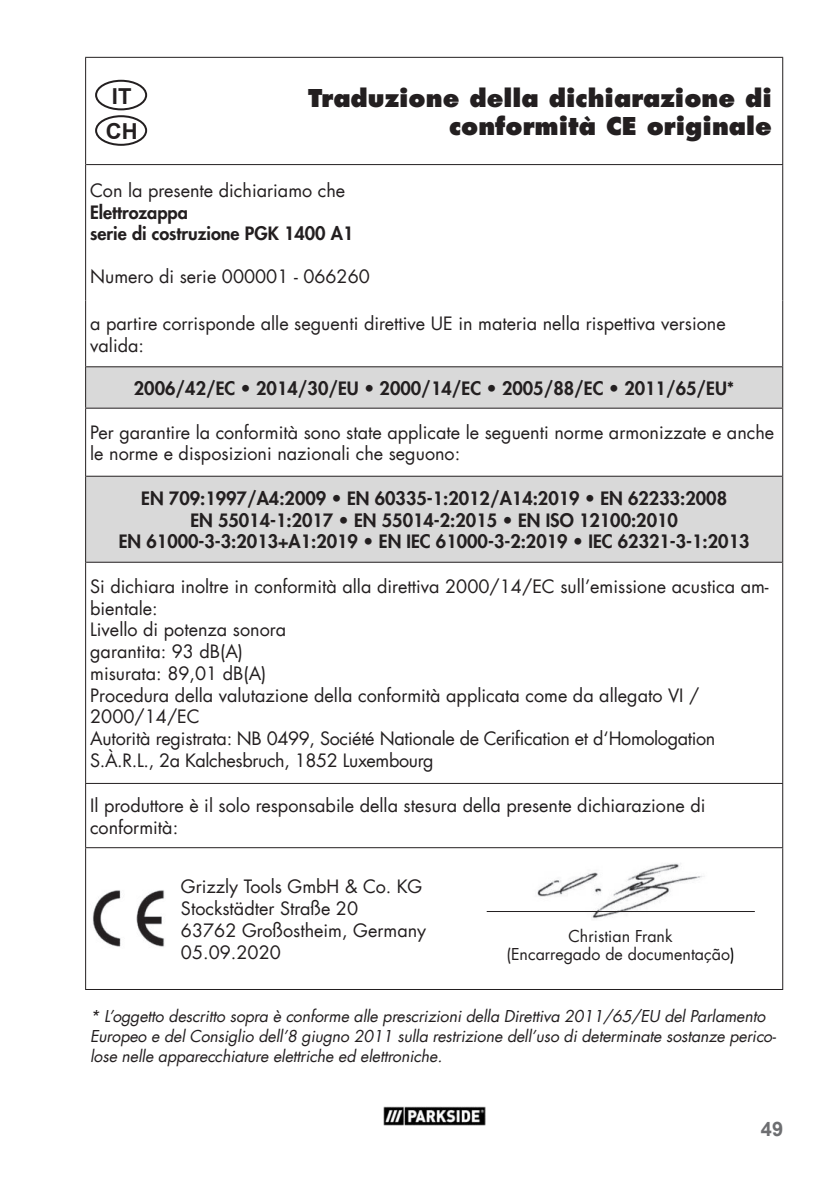
<style>
.page{position:relative;width:840px;height:1191px;background:#fff}
.page>*{position:absolute;margin:0;border:0;box-sizing:border-box;transform-origin:0 0}
.t1{font:800 24px/28px "Futura Com";color:#231f20;text-align:right}
.t2{font:700 22px/35.4px "Arial";color:#231f20}
.t3{font:700 20px "Arial";color:#6d6e71}
.t4{font:18px/21.8px "Futura Com";color:#231f20}
.t5{font:800 18px/21.6px "Futura Com";color:#231f20}
.t6{font:italic 16px/20px "Futura Com";letter-spacing:-.01em;color:#231f20}
.t7{font:16px/18px "Futura Com";color:#231f20;text-align:center}
.s1{color:#000}
</style>
<div class="page">
<img style="left:383px;top:1106px;width:102px;height:19px">
<img style="left:537px;top:863px;width:167px;height:56px">
<hr style="left:486px;top:911px;width:268px;height:1px;background:#231f20">
<svg style="left:86px;top:367px;width:695px;height:195px;fill:#d9d9d9"></svg>
<hr style="left:85px;top:165px;width:1px;height:135px;background:#231f20">
<hr style="left:781px;top:165px;width:1px;height:135px;background:#231f20">
<hr style="left:85px;top:300px;width:1px;height:67px;background:#231f20">
<hr style="left:781px;top:300px;width:1px;height:67px;background:#231f20">
<hr style="left:85px;top:367px;width:1px;height:41px;background:#231f20">
<hr style="left:781px;top:367px;width:1px;height:41px;background:#231f20">
<hr style="left:85px;top:408px;width:697px;height:1px;background:#231f20">
<hr style="left:85px;top:409px;width:1px;height:67px;background:#231f20">
<hr style="left:781px;top:409px;width:1px;height:67px;background:#231f20">
<hr style="left:781px;top:476px;width:1px;height:86px;background:#231f20">
<hr style="left:85px;top:562px;width:1px;height:221px;background:#231f20">
<hr style="left:781px;top:562px;width:1px;height:221px;background:#231f20">
<hr style="left:85px;top:783px;width:697px;height:1px;background:#231f20">
<hr style="left:85px;top:784px;width:1px;height:63px;background:#231f20">
<hr style="left:781px;top:784px;width:1px;height:63px;background:#231f20">
<hr style="left:85px;top:847px;width:697px;height:1px;background:#231f20">
<hr style="left:85px;top:848px;width:1px;height:141px;background:#231f20">
<hr style="left:781px;top:848px;width:1px;height:141px;background:#231f20">
<hr style="left:86px;top:366px;width:695px;height:1px;background:#231f20">
<hr style="left:85px;top:57px;width:697px;height:1px;background:#231f20">
<hr style="left:85px;top:58px;width:1px;height:107px;background:#231f20">
<hr style="left:781px;top:58px;width:1px;height:106px;background:#231f20">
<hr style="left:86px;top:164px;width:696px;height:1px;background:#231f20">
<hr style="left:86px;top:476px;width:695px;height:1px;background:#231f20">
<hr style="left:86px;top:562px;width:695px;height:1px;background:#231f20">
<hr style="left:85px;top:476px;width:1px;height:86px;background:#231f20">
<hr style="left:85px;top:989px;width:697px;height:1px;background:#231f20">
<img style="left:92px;top:890px;width:73px;height:57px">
<div style="left:95px;top:80px;width:52px;height:30px;border:2px solid #231f20;border-radius:50%"></div>
<div style="left:95px;top:115px;width:52px;height:31px;border:2px solid #231f20;border-radius:50%"></div>
<p class="t2" style="left:106px;top:78px;width:33px">IT<br>CH</p>
<h1 class="t1" style="left:308px;top:86px;width:465px">Traduzione della dichiarazione di conformità CE originale</h1>
<p class="t4" style="left:90px;top:181px;width:256px">Con la presente dichiariamo che</p>
<p class="t5" style="left:90px;top:202px;width:265px">Elettrozappa<br>serie di costruzione PGK 1400 A1</p>
<p class="t4" style="left:90px;top:267px;width:281px">Numero di serie 000001 - 066260</p>
<p class="t4" style="left:90px;top:314px;width:636px">a partire corrisponde alle seguenti direttive UE in materia nella rispettiva versione valida:</p>
<p class="t5" style="left:134px;top:379px;width:601px">2006/42/EC • 2014/30/EU • 2000/14/EC • 2005/88/EC • 2011/65/EU*</p>
<p class="t4" style="left:90px;top:423px;width:685px">Per garantire la conformità sono state applicate le seguenti norme armonizzate e anche le norme e disposizioni nazionali che seguono:</p>
<p class="t5" style="left:119px;top:489px;width:631px;text-align:center">EN 709:1997/A4:2009 • EN 60335-1:2012/A14:2019 • EN 62233:2008<br>EN 55014-1:2017 • EN 55014-2:2015 • EN ISO 12100:2010<br>EN 61000-3-3:2013+A1:2019 • EN IEC 61000-3-2:2019 • IEC 62321-3-1:2013</p>
<p class="t4" style="left:90px;top:577px;width:679px">Si dichiara inoltre in conformità alla direttiva 2000/14/EC sull’emissione acustica am&shy;bientale:<br>Livello di potenza sonora<br>garantita: 93 dB(A)<br>misurata: 89,01 dB(A)<br>Procedura della valutazione della conformità applicata come da allegato VI / 2000/14/EC<br>Autorità registrata: NB 0499, Société Nationale de Cerification et d‘Homologation S.À.R.L., 2a Kalchesbruch, 1852 Luxembourg</p>
<p class="t4" style="left:90px;top:796px;width:616px">Il produttore è il solo responsabile della stesura della presente dichiarazione di conformità:</p>
<p class="t4" style="left:181px;top:877px;width:247px">Grizzly Tools GmbH &amp; Co. KG<br>Stockstädter Straße 20<br>63762 Großostheim, Germany<br>05.09.2020</p>
<p class="t7" style="left:506px;top:928px;width:229px">Christian Frank<br>(Encarregado de documentação<span class="s1">)</span></p>
<p class="t6" style="left:90px;top:1007px;width:687px">* L’oggetto descritto sopra è conforme alle prescrizioni della Direttiva 2011/65/EU del Parlamento<br>Europeo e del Consiglio dell’8 giugno 2011 sulla restrizione dell’uso di determinate sostanze perico&shy;lose nelle apparecchiature elettriche ed elettroniche.</p>
<p class="t3" style="left:760px;top:1117px;width:24px">49</p>
</div>
